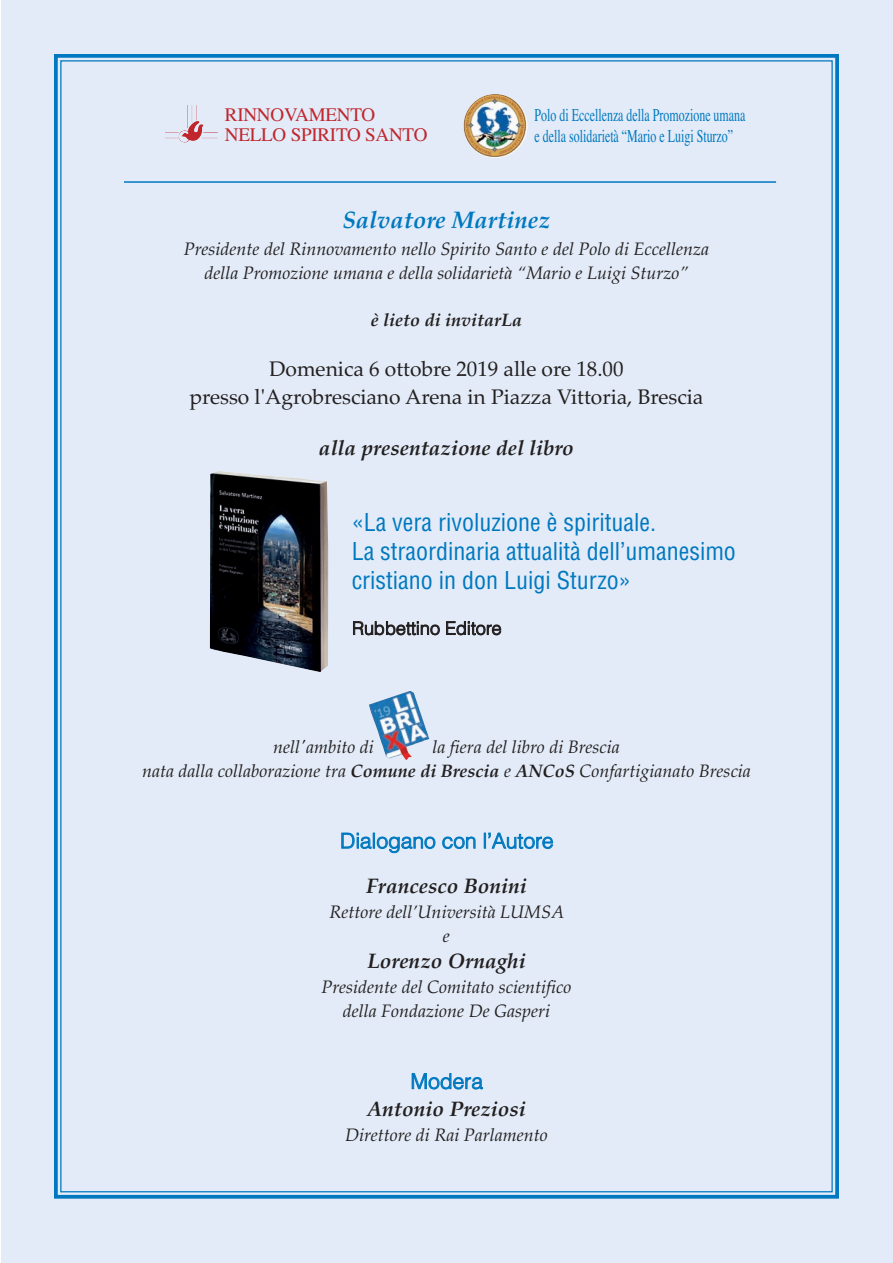
<style>
.page{position:relative;width:893px;height:1263px;background:#fff}
.page>*{position:absolute;margin:0;border:0;box-sizing:border-box;transform-origin:0 0}
.t1{font:condensed 24px/28.8px "Helvetica";color:#0078c0}
.t2{font:italic 700 24px "Palatino";color:#0078c0}
.t3{font:21px/27.8px "Palatino";color:#231f20;text-align:center}
.t4{font:italic 700 21px "Palatino";color:#231f20}
.t5{font:300 21px "Helvetica";color:#0078c0}
.t6{font:19.2px/19.8px "Times";letter-spacing:-.015em;color:#c0262d}
.t7{font:italic 18px/23.7px "Palatino";color:#231f20;text-align:center}
.t8{font:18px/20.9px "Times";color:#0078c0;scale:.66 1}
.t9{font:italic 700 18px "Palatino";color:#231f20}
.t10{font:300 18px "Helvetica";letter-spacing:-.005em;color:#231f20}
.s1{font-weight:700}
</style>
<div class="page">
<div style="left:1px;top:0;width:892px;height:1263px;background:#e2ebf7"></div>
<div style="left:54px;top:54px;width:785px;height:1145px;border:4px solid #0078c0"></div>
<img style="left:165px;top:105px;width:53px;height:38px">
<img style="left:210px;top:471px;width:118px;height:201px">
<img style="left:369px;top:691px;width:60px;height:69px">
<img style="left:463px;top:94px;width:64px;height:64px;border-radius:50%">
<hr style="left:124px;top:181px;width:652px;height:2px;background:#0078c0">
<p class="t6" style="left:225px;top:105px;width:204px">RINNOVAMENTO<br>NELLO SPIRITO SANTO</p>
<p class="t8" style="left:535px;top:105px;width:321px">Polo di Eccellenza della Promozione umana e della solidarietà “Mario e Luigi Sturzo”</p>
<h1 class="t2" style="left:342px;top:206px;width:210px">Salvatore Martinez</h1>
<p class="t7" style="left:184px;top:237px;width:527px">Presidente del Rinnovamento nello Spirito Santo e del Polo di Eccellenza della Promozione umana e della solidarietà “Mario e Luigi Sturzo”</p>
<p class="t9" style="left:371px;top:309px;width:153px">è lieto di invitarLa</p>
<p class="t3" style="left:190px;top:355px;width:515px">Domenica 6 ottobre 2019 alle ore 18.00<br>presso l'Agrobresciano Arena in Piazza Vittoria, Brescia</p>
<p class="t4" style="left:319px;top:436px;width:256px">alla presentazione del libro</p>
<h1 class="t1" style="left:352px;top:509px;width:386px">«La vera rivoluzione è spirituale.<br>La straordinaria attualità dell’umanesimo cristiano in don Luigi Sturzo»</h1>
<p class="t10" style="left:352px;top:617px;width:151px">Rubbettino Editore</p>
<p class="t7" style="left:273px;top:735px;width:102px">nell'ambito di</p>
<p class="t7" style="left:142px;top:735px;width:610px;text-align:left;text-indent:290px">la fiera del libro di Brescia<br>nata dalla collaborazione tra <span class="s1">Comune di Brescia</span> e <span class="s1">ANCoS</span> Confartigianato Brescia</p>
<p class="t5" style="left:340px;top:828px;width:215px">Dialogano con l’Autore</p>
<p class="t4" style="left:366px;top:873px;width:162px">Francesco Bonini</p>
<p class="t7" style="left:329px;top:900px;width:236px">Rettore dell’Università LUMSA e</p>
<p class="t4" style="left:367px;top:949px;width:160px">Lorenzo Ornaghi</p>
<p class="t7" style="left:322px;top:975px;width:251px">Presidente del Comitato scientifico della Fondazione De Gasperi</p>
<p class="t5" style="left:411px;top:1068px;width:74px">Modera</p>
<p class="t4" style="left:367px;top:1096px;width:160px">Antonio Preziosi</p>
<p class="t7" style="left:345px;top:1123px;width:204px">Direttore di Rai Parlamento</p>
</div>
